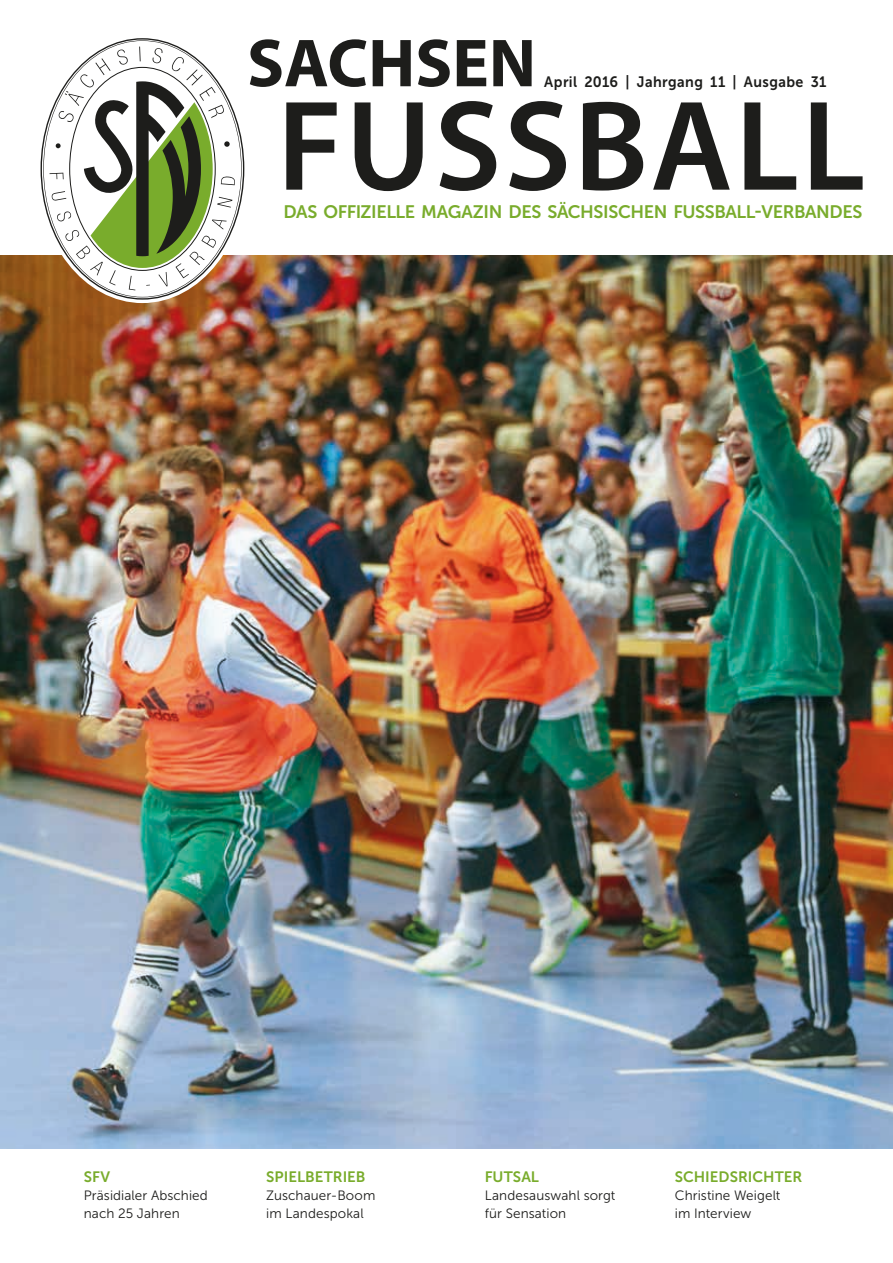
<style>
.page{position:relative;width:893px;height:1263px;background:#fff}
.page>*{position:absolute;margin:0;border:0;box-sizing:border-box;transform-origin:0 0}
.t1{font:18px "Museo Sans 700";letter-spacing:-.02em;color:#79ac2c}
.t2{font:15px "Museo Sans 700";color:#79ac2c}
.t3{font:15px "Museo Sans 700";letter-spacing:.03em;color:#1d1d1b;scale:.95 1}
.t4{font:13.5px/18px "Museo Sans 300";letter-spacing:.005em;color:#1d1d1b}
</style>
<div class="page">
<img style="left:0;top:255px;width:893px;height:893px">
<svg style="left:41px;top:38px;width:203px;height:262px"></svg>
<svg style="left:43px;top:40px;width:199px;height:257px"></svg>
<svg style="left:50px;top:47px;width:185px;height:243px"></svg>
<svg style="left:286px;top:102px;width:51px;height:88px"></svg>
<svg style="left:355px;top:102px;width:68px;height:89px"></svg>
<svg style="left:440px;top:101px;width:56px;height:90px"></svg>
<svg style="left:509px;top:101px;width:57px;height:90px"></svg>
<svg style="left:583px;top:102px;width:60px;height:89px"></svg>
<svg style="left:653px;top:102px;width:77px;height:88px"></svg>
<svg style="left:744px;top:102px;width:52px;height:88px"></svg>
<svg style="left:811px;top:102px;width:52px;height:88px"></svg>
<svg style="left:250px;top:39px;width:116px;height:48px"></svg>
<svg style="left:373px;top:40px;width:38px;height:46px"></svg>
<svg style="left:418px;top:39px;width:32px;height:48px"></svg>
<svg style="left:457px;top:40px;width:29px;height:46px"></svg>
<svg style="left:493px;top:40px;width:39px;height:46px"></svg>
<p class="t3" style="left:544px;top:73px;width:298px">April 2016 | Jahrgang 11 | Ausgabe 31</p>
<h1 class="t1" style="left:283px;top:202px;width:581px">DAS OFFIZIELLE MAGAZIN DES SÄCHSISCHEN FUSSBALL-VERBANDES</h1>
<p class="t2" style="left:84px;top:1169px;width:28px">SFV</p>
<p class="t4" style="left:84px;top:1187px;width:126px">Präsidialer Abschied nach 25 Jahren</p>
<p class="t2" style="left:266px;top:1169px;width:101px">SPIELBETRIEB</p>
<p class="t4" style="left:266px;top:1187px;width:111px">Zuschauer-Boom im Landespokal</p>
<p class="t2" style="left:485px;top:1169px;width:56px">FUTSAL</p>
<p class="t4" style="left:485px;top:1187px;width:132px">Landesauswahl sorgt für Sensation</p>
<p class="t2" style="left:675px;top:1169px;width:129px">SCHIEDSRICHTER</p>
<p class="t4" style="left:675px;top:1187px;width:107px">Christine Weigelt im Interview</p>
</div>
